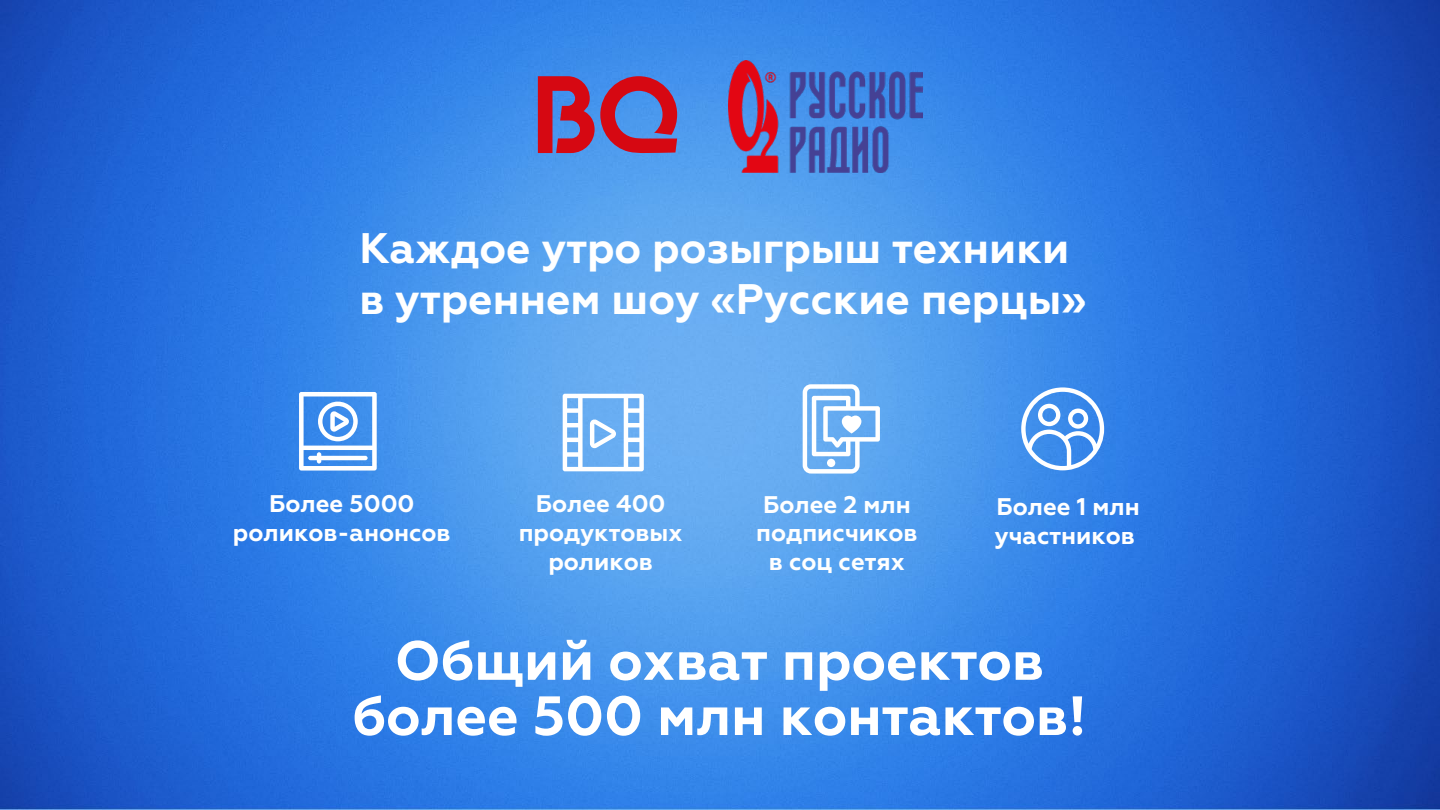
<style>
.page{position:relative;width:1440px;height:810px;background:#fff}
.page>*{position:absolute;margin:0;border:0;box-sizing:border-box;transform-origin:0 0}
.t1{font:700 55.2px/55.2px "Geometria";color:#fff;text-align:center}
.t2{font:700 42.67px/51.2px "Geometria";color:#fff}
.t3{font:700 24.08px/28.9px "Geometria";color:#fff;text-align:center}
</style>
<div class="page">
<img style="left:0;top:0;width:1440px;height:810px">
<svg style="left:538px;top:76px;width:139px;height:77px;background:#954774"></svg>
<img style="left:728px;top:60px;width:194px;height:113px">
<svg style="left:299px;top:392px;width:78px;height:79px"></svg>
<svg style="left:563px;top:394px;width:81px;height:77px"></svg>
<svg style="left:803px;top:384px;width:77px;height:90px"></svg>
<svg style="left:1021px;top:387px;width:83px;height:83px"></svg>
<h2 class="t2" style="left:359px;top:223px;width:729px">Каждое утро розыгрыш техники в утреннем шоу «Русские перцы»</h2>
<p class="t3" style="left:233px;top:490px;width:219px">Более 5000 роликов-анонсов</p>
<p class="t3" style="left:519px;top:490px;width:165px">Более 400 продуктовых роликов</p>
<p class="t3" style="left:756px;top:490px;width:163px">Более 2 млн подписчиков в соц сетях</p>
<p class="t3" style="left:995px;top:493px;width:146px;text-align:left">Более 1 млн участников</p>
<h1 class="t1" style="left:352px;top:634px;width:736px">Общий охват проектов более 500 млн контактов!</h1>
</div>
